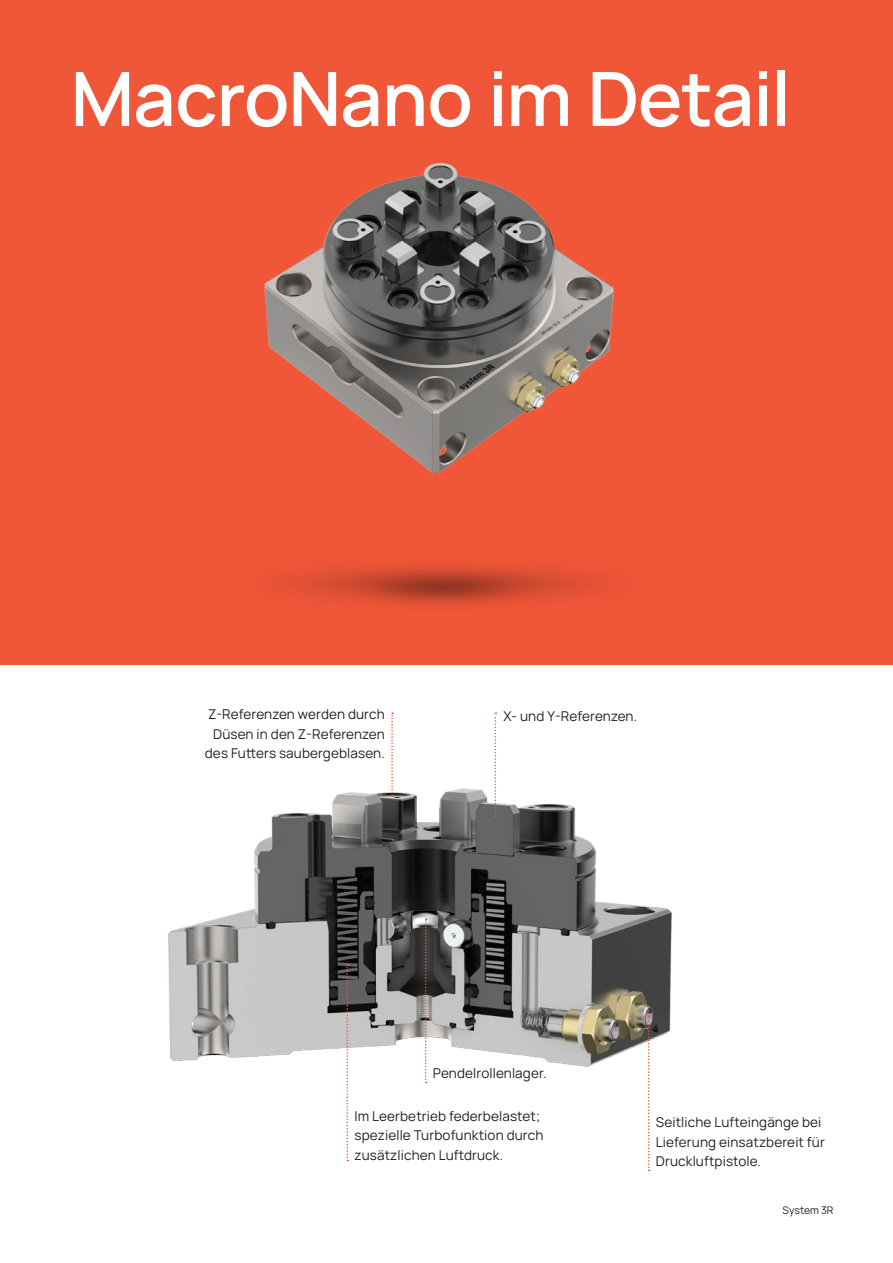
<style>
.page{position:relative;width:893px;height:1263px;background:#fff}
.page>*{position:absolute;margin:0;border:0;box-sizing:border-box;transform-origin:0 0}
.t1{font:600 75px "Manrope";letter-spacing:-.015em;color:#fff}
.t2{font:13.5px/19.5px "Manrope";letter-spacing:.01em;color:#231f20}
.t3{font:10.5px "Manrope";letter-spacing:-.005em;color:#231f20}
</style>
<div class="page">
<div style="left:0;top:0;width:893px;height:664px;background:#f05638"></div>
<img style="left:167px;top:755px;width:505px;height:329px">
<svg style="left:391px;top:712px;width:2px;height:85px"></svg>
<svg style="left:495px;top:712px;width:1px;height:105px"></svg>
<svg style="left:425px;top:919px;width:2px;height:164px"></svg>
<svg style="left:648px;top:1016px;width:2px;height:155px"></svg>
<svg style="left:346px;top:964px;width:2px;height:197px"></svg>
<img style="left:264px;top:162px;width:350px;height:311px">
<h1 class="t1" style="left:71px;top:38px;width:722px">MacroNano im Detail</h1>
<p class="t2" style="left:205px;top:704px;width:181px;text-align:right">Z-Referenzen werden durch<br>Düsen in den Z-Referenzen des Futters saubergeblasen.</p>
<p class="t2" style="left:504px;top:705px;width:135px">X- und Y-Referenzen.</p>
<p class="t2" style="left:433px;top:1063px;width:115px">Pendelrollenlager.</p>
<p class="t2" style="left:354px;top:1105px;width:191px">Im Leerbetrieb federbelastet; spezielle Turbofunktion durch zusätzlichen Luftdruck.</p>
<p class="t2" style="left:656px;top:1112px;width:170px">Seitliche Lufteingänge bei<br>Lieferung einsatzbereit für<br>Druckluftpistole.</p>
<p class="t3" style="left:783px;top:1202px;width:52px">System 3R</p>
</div>
